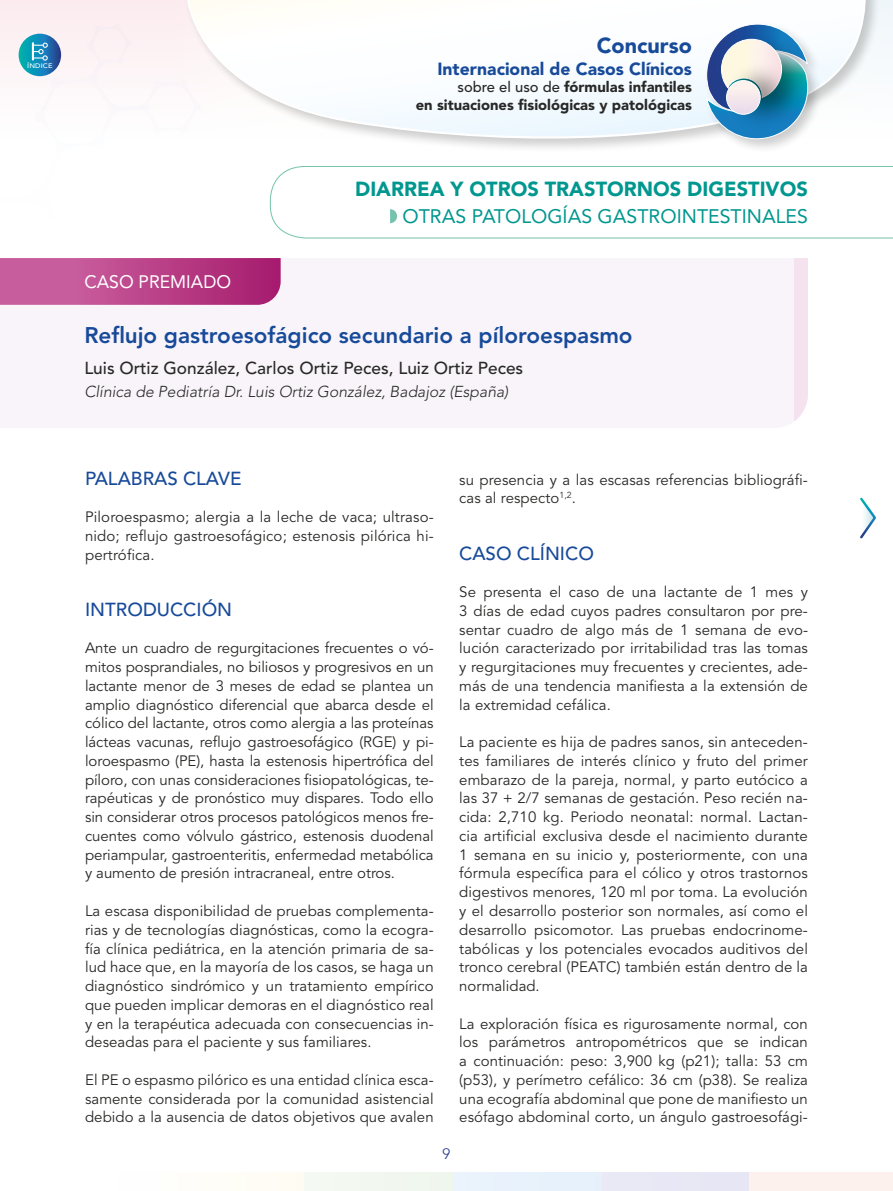
<style>
.page{position:relative;width:893px;height:1191px;background:#fff}
.page>*{position:absolute;margin:0;border:0;box-sizing:border-box;transform-origin:0 0}
.t1{font:800 22.5px "Avenir LT Std";color:#184a9a}
.t2{font:900 21.6px "Avenir LT Std";color:#184a9a}
.t3{font:900 20.25px "Avenir LT Std";color:#00978f}
.t4{font:19.5px "Avenir LT Std";color:#00978f}
.t5{font:500 18.75px "Avenir LT Std";color:#184a9a}
.t6{font:18px "Avenir LT Std";color:#fff}
.t7{font:900 17.55px "Avenir LT Std";color:#184a9a}
.t8{font:500 17.25px "Avenir LT Std";color:#282827}
.t9{font:italic 300 15.75px "Avenir LT Std";color:#282827}
.t10{font:15px/18.8px "Avenir LT Std";letter-spacing:.005em;color:#282827;text-align:justify}
.t11{font:300 15px "Avenir LT Std";color:#253a87}
.t12{font:900 14.7px/17.5px "Avenir LT Std";color:#282827;text-align:right}
.t13{font:500 6.45px "Avenir LT Std";letter-spacing:.015em;color:#fff;scale:1.11 1}
.s1{font-weight:500}
</style>
<div class="page">
<div style="left:0;top:0;width:893px;height:201px;background:linear-gradient(to bottom,#faedf0,#fff)"></div>
<div style="left:156px;top:1171px;width:149px;height:20px;background:#fefdf7"></div>
<div style="left:305px;top:1171px;width:148px;height:20px;background:#f2f8f0"></div>
<div style="left:601px;top:1171px;width:148px;height:20px;background:#e6e5f4"></div>
<div style="left:453px;top:1171px;width:148px;height:20px;background:#e8f2fc"></div>
<div style="left:749px;top:1171px;width:144px;height:20px;background:#fcf1ed"></div>
<div style="left:183px;top:0;width:698px;height:154px;background:#000;opacity:.2"></div>
<svg style="left:184px;top:0;width:683px;height:152px"></svg>
<div style="left:703px;top:21px;width:119px;height:106px;background:#fbfdff"></div>
<div style="left:704px;top:48px;width:119px;height:106px;background:#000;opacity:.2"></div>
<div style="left:715px;top:32px;width:97px;height:94px;background:#000;opacity:.4"></div>
<svg style="left:706px;top:24px;width:102px;height:115px"></svg>
<div style="left:725px;top:60px;width:70px;height:71px;background:#000;opacity:.4"></div>
<div style="left:726px;top:81px;width:34px;height:33px;background:linear-gradient(to right,#f5e9ed,#f4e8ec);border-radius:50%"></div>
<div style="left:726px;top:80px;width:35px;height:35px;border:1px solid #fff;border-radius:50%"></div>
<svg style="left:270px;top:166px;width:623px;height:72px"></svg>
<div style="left:0;top:258px;width:794px;height:170px;background:#f8f4f9"></div>
<div style="left:794px;top:258px;width:14px;height:163px;background:#f4e3ee"></div>
<svg style="left:0;top:258px;width:281px;height:47px;background:#bc478c"></svg>
<svg style="left:860px;top:497px;width:16px;height:42px"></svg>
<svg style="left:19px;top:34px;width:42px;height:42px"></svg>
<svg style="left:32px;top:43px;width:16px;height:18px"></svg>
<p class="t13" style="left:27px;top:62px;width:24px">ÍNDICE</p>
<h2 class="t2" style="left:597px;top:32px;width:97px">Concurso</h2>
<p class="t7" style="left:437px;top:58px;width:256px">Internacional de Casos Clínicos</p>
<p class="t12" style="left:416px;top:78px;width:278px"><span class="s1">sobre el uso de</span> fórmulas infantiles<br>en situaciones fisiológicas y patológicas</p>
<h3 class="t3" style="left:355px;top:177px;width:454px">DIARREA Y OTROS TRASTORNOS DIGESTIVOS</h3>
<h3 class="t4" style="left:402px;top:205px;width:407px">OTRAS PATOLOGÍAS GASTROINTESTINALES</h3>
<p class="t6" style="left:84px;top:271px;width:148px">CASO PREMIADO</p>
<h1 class="t1" style="left:84px;top:322px;width:550px">Reflujo gastroesofágico secundario a píloroespasmo</h1>
<p class="t8" style="left:84px;top:358px;width:440px">Luis Ortiz González, Carlos Ortiz Peces, Luiz Ortiz Peces</p>
<p class="t9" style="left:84px;top:382px;width:425px">Clínica de Pediatría Dr. Luis Ortiz González, Badajoz (España)</p>
<p class="t5" style="left:85px;top:467px;width:158px">PALABRAS CLAVE</p>
<p class="t10" style="left:85px;top:508px;width:350px">Piloroespasmo; alergia a la leche de vaca; ultraso&shy;nido; reflujo gastroesofágico; estenosis pilórica hi&shy;pertrófica.</p>
<p class="t5" style="left:85px;top:598px;width:149px">INTRODUCCIÓN</p>
<p class="t10" style="left:85px;top:639px;width:350px">Ante un cuadro de regurgitaciones frecuentes o vó&shy;mitos posprandiales, no biliosos y progresivos en un lactante menor de 3 meses de edad se plantea un amplio diagnóstico diferencial que abarca desde el cólico del lactante, otros como alergia a las proteínas lácteas vacunas, reflujo gastroesofágico (RGE) y pi&shy;loroespasmo (PE), hasta la estenosis hipertrófica del píloro, con unas consideraciones fisiopatológicas, te&shy;rapéuticas y de pronóstico muy dispares. Todo ello sin considerar otros procesos patológicos menos fre&shy;cuentes como vólvulo gástrico, estenosis duodenal periampular, gastroenteritis, enfermedad metabólica y aumento de presión intracraneal, entre otros.</p>
<p class="t10" style="left:85px;top:902px;width:350px">La escasa disponibilidad de pruebas complementa&shy;rias y de tecnologías diagnósticas, como la ecogra&shy;fía clínica pediátrica, en la atención primaria de sa&shy;lud hace que, en la mayoría de los casos, se haga un diagnóstico sindrómico y un tratamiento empírico que pueden implicar demoras en el diagnóstico real y en la terapéutica adecuada con consecuencias in&shy;deseadas para el paciente y sus familiares.</p>
<p class="t10" style="left:85px;top:1070px;width:350px">El PE o espasmo pilórico es una entidad clínica esca&shy;samente considerada por la comunidad asistencial debido a la ausencia de datos objetivos que avalen</p>
<p class="t11" style="left:443px;top:1145px;width:9px">9</p>
<p class="t10" style="left:459px;top:470px;width:350px">su presencia y a las escasas referencias bibliográfi&shy;cas al respecto<sup>1,2</sup>.</p>
<p class="t5" style="left:459px;top:542px;width:136px">CASO CLÍNICO</p>
<p class="t10" style="left:459px;top:583px;width:350px">Se presenta el caso de una lactante de 1 mes y 3 días de edad cuyos padres consultaron por pre&shy;sentar cuadro de algo más de 1 semana de evo&shy;lución caracterizado por irritabilidad tras las tomas y regurgitaciones muy frecuentes y crecientes, ade&shy;más de una tendencia manifiesta a la extensión de la extremidad cefálica.</p>
<p class="t10" style="left:459px;top:733px;width:350px">La paciente es hija de padres sanos, sin anteceden&shy;tes familiares de interés clínico y fruto del primer embarazo de la pareja, normal, y parto eutócico a las 37 + 2/7 semanas de gestación. Peso recién na&shy;cida: 2,710 kg. Periodo neonatal: normal. Lactan&shy;cia artificial exclusiva desde el nacimiento durante 1 semana en su inicio y, posteriormente, con una fórmula específica para el cólico y otros trastornos digestivos menores, 120 ml por toma. La evolución y el desarrollo posterior son normales, así como el desarrollo psicomotor. Las pruebas endocrinome&shy;tabólicas y los potenciales evocados auditivos del tronco cerebral (PEATC) también están dentro de la normalidad.</p>
<p class="t10" style="left:459px;top:1014px;width:350px">La exploración física es rigurosamente normal, con los parámetros antropométricos que se indican a continuación: peso: 3,900 kg (p21); talla: 53 cm (p53), y perímetro cefálico: 36 cm (p38). Se realiza una ecografía abdominal que pone de manifiesto un esófago abdominal corto, un ángulo gastroesofági-</p>
</div>
